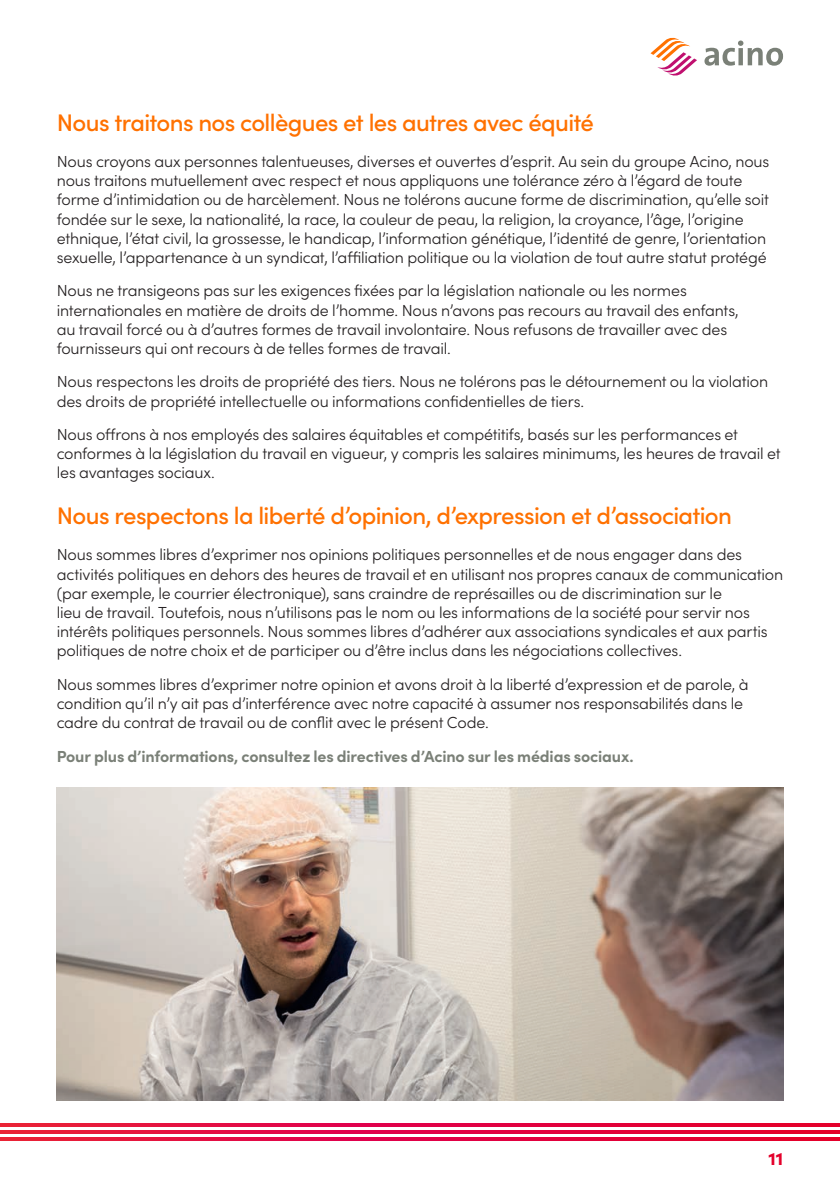
<style>
.page{position:relative;width:840px;height:1191px;background:#fff}
.page>*{position:absolute;margin:0;border:0;box-sizing:border-box;transform-origin:0 0}
.t1{font:500 24px "Sofia Pro";letter-spacing:-.03em;color:#ff7100}
.t2{font:900 18px "Sofia Pro";color:#e4002b}
.t3{font:300 16px/19.2px "Sofia Pro";letter-spacing:-.01em;color:#231f20}
.t4{font:700 16px "Sofia Pro";letter-spacing:-.01em;color:#7a8077}
</style>
<div class="page">
<img style="left:57px;top:787px;width:725px;height:313px">
<svg style="left:0;top:1123px;width:839px;height:3px;background:#e3073c"></svg>
<svg style="left:0;top:1130px;width:839px;height:3px;background:#e3073c"></svg>
<svg style="left:0;top:1137px;width:839px;height:3px;background:#e3073c"></svg>
<svg style="left:650px;top:37px;width:46px;height:39px"></svg>
<svg style="left:704px;top:41px;width:78px;height:25px"></svg>
<h1 class="t1" style="left:57px;top:105px;width:538px">Nous traitons nos collègues et les autres avec équité</h1>
<p class="t3" style="left:57px;top:151px;width:713px">Nous croyons aux personnes talentueuses, diverses et ouvertes d’esprit. Au sein du groupe Acino, nous nous traitons mutuellement avec respect et nous appliquons une tolérance zéro à l’égard de toute forme d’intimidation ou de harcèlement. Nous ne tolérons aucune forme de discrimination, qu’elle soit fondée sur le sexe, la nationalité, la race, la couleur de peau, la religion, la croyance, l’âge, l’origine ethnique, l’état civil, la grossesse, le handicap, l’information génétique, l’identité de genre, l’orientation sexuelle, l’appartenance à un syndicat, l’affiliation politique ou la violation de tout autre statut protégé</p>
<p class="t3" style="left:57px;top:280px;width:683px">Nous ne transigeons pas sur les exigences fixées par la législation nationale ou les normes internationales en matière de droits de l’homme. Nous n’avons pas recours au travail des enfants, au travail forcé ou à d’autres formes de travail involontaire. Nous refusons de travailler avec des fournisseurs qui ont recours à de telles formes de travail.</p>
<p class="t3" style="left:57px;top:371px;width:712px">Nous respectons les droits de propriété des tiers. Nous ne tolérons pas le détournement ou la violation des droits de propriété intellectuelle ou informations confidentielles de tiers.</p>
<p class="t3" style="left:57px;top:424px;width:725px">Nous offrons à nos employés des salaires équitables et compétitifs, basés sur les performances et conformes à la législation du travail en vigueur, y compris les salaires minimums, les heures de travail et les avantages sociaux.</p>
<h1 class="t1" style="left:57px;top:498px;width:676px">Nous respectons la liberté d’opinion, d’expression et d’association</h1>
<p class="t3" style="left:57px;top:544px;width:727px">Nous sommes libres d’exprimer nos opinions politiques personnelles et de nous engager dans des activités politiques en dehors des heures de travail et en utilisant nos propres canaux de communication (par exemple, le courrier électronique), sans craindre de représailles ou de discrimination sur le<br>lieu de travail. Toutefois, nous n’utilisons pas le nom ou les informations de la société pour servir nos intérêts politiques personnels. Nous sommes libres d’adhérer aux associations syndicales et aux partis politiques de notre choix et de participer ou d’être inclus dans les négociations collectives.</p>
<p class="t3" style="left:57px;top:674px;width:693px">Nous sommes libres d’exprimer notre opinion et avons droit à la liberté d’expression et de parole, à condition qu’il n’y ait pas d’interférence avec notre capacité à assumer nos responsabilités dans le cadre du contrat de travail ou de conflit avec le présent Code.</p>
<p class="t4" style="left:57px;top:743px;width:578px">Pour plus d’informations, consultez les directives d’Acino sur les médias sociaux.</p>
<p class="t2" style="left:768px;top:1144px;width:16px">11</p>
</div>
